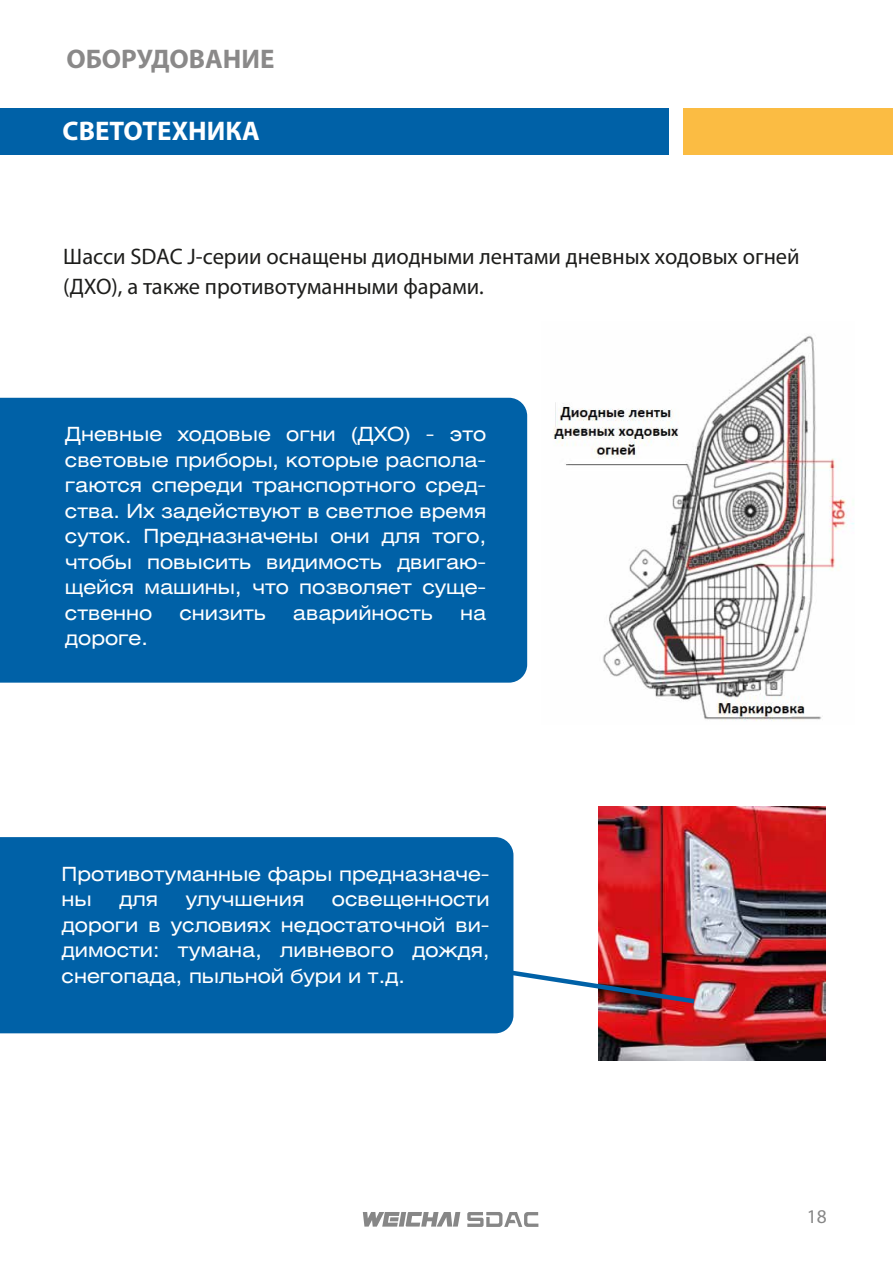
<style>
.page{position:relative;width:893px;height:1263px;background:#fff}
.page>*{position:absolute;margin:0;border:0;box-sizing:border-box;transform-origin:0 0}
.t1{font:700 27px "Myriad Pro";color:#8a8989}
.t2{font:700 27px "Myriad Pro";color:#fff}
.t3{font:22.5px/30px "Myriad Pro";color:#1d1d1b}
.t4{font:19.5px/25.5px "Helios Ext";color:#fff;text-align:justify}
.t5{font:19.5px "Myriad Pro";color:#878787}
</style>
<div class="page">
<svg style="left:467px;top:1212px;width:71px;height:15px"></svg>
<svg style="left:363px;top:1212px;width:97px;height:14px"></svg>
<div style="left:0;top:109px;width:668px;height:46px;background:#0061a7"></div>
<div style="left:683px;top:109px;width:210px;height:46px;background:#fbbc43"></div>
<img style="left:599px;top:807px;width:227px;height:254px">
<img style="left:553px;top:335px;width:301px;height:386px">
<div style="left:0;top:398px;width:527px;height:285px;background:#0061a7"></div>
<div style="left:0;top:837px;width:513px;height:196px;background:#0061a7"></div>
<img style="left:504px;top:967px;width:195px;height:39px">
<h1 class="t1" style="left:66px;top:41px;width:210px">ОБОРУДОВАНИЕ</h1>
<h1 class="t2" style="left:63px;top:113px;width:199px">СВЕТОТЕХНИКА</h1>
<p class="t3" style="left:63px;top:241px;width:738px">Шасси SDAC J-серии оснащены диодными лентами дневных ходовых огней (ДХО), а также противотуманными фарами.</p>
<p class="t4" style="left:65px;top:421px;width:423px">Дневные ходовые огни (ДХО) - это световые приборы, которые распола&shy;гаются спереди транспортного сред&shy;ства. Их задействуют в светлое время суток. Предназначены они для того, чтобы повысить видимость двигаю&shy;щейся машины, что позволяет суще&shy;ственно</p>
<p class="t4" style="left:179px;top:600px;width:88px">снизить</p>
<p class="t4" style="left:293px;top:600px;width:142px">аварийность</p>
<p class="t4" style="left:460px;top:600px;width:28px">на</p>
<p class="t4" style="left:65px;top:626px;width:84px">дороге.</p>
<p class="t4" style="left:62px;top:861px;width:429px">Противотуманные фары предназначе&shy;ны</p>
<p class="t4" style="left:62px;top:886px;width:429px;text-indent:270px">освещенности дороги в условиях недостаточной ви&shy;димости: тумана, ливневого дождя, снегопада, пыльной бури и т.д.</p>
<p class="t4" style="left:119px;top:886px;width:40px">для</p>
<p class="t4" style="left:186px;top:886px;width:120px">улучшения</p>
<p class="t5" style="left:807px;top:1204px;width:22px">18</p>
</div>
